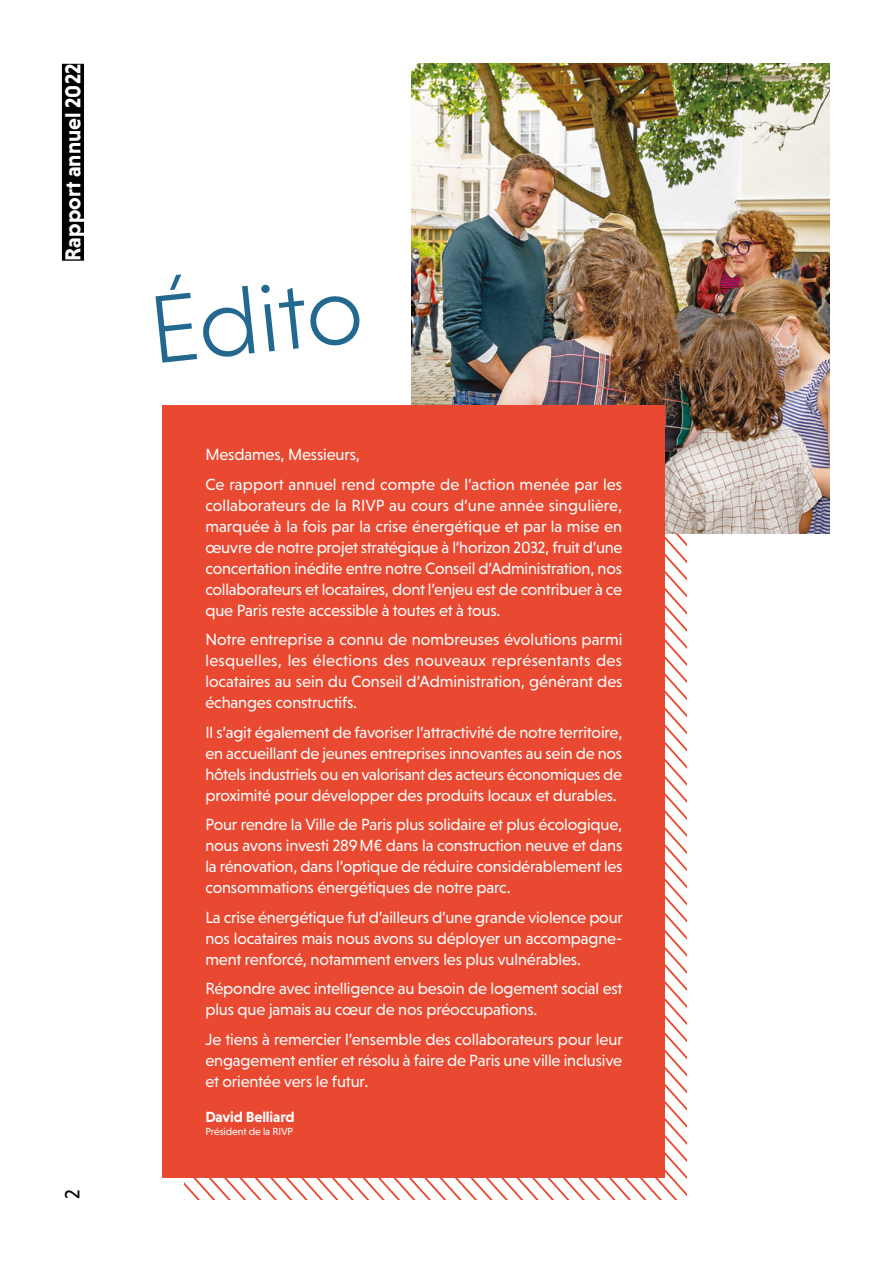
<style>
.page{position:relative;width:893px;height:1263px;background:#fff}
.page>*{position:absolute;margin:0;border:0;box-sizing:border-box;transform-origin:0 0}
.t1{font:300 98.1px "Niveau Grotesk";color:#23688e}
.t2{font:700 22.05px "Niveau Grotesk";color:#fff}
.t3{font:21px "Niveau Grotesk";color:#000}
.t4{font:16.5px/21px "Niveau Grotesk";letter-spacing:-.01em;color:#fff;text-align:justify}
.t5{font:700 15px "Niveau Grotesk";letter-spacing:-.01em;color:#fff}
.t6{font:10.5px "Niveau Grotesk";letter-spacing:-.01em;color:#fff}
</style>
<div class="page">
<svg style="left:184px;top:533px;width:502px;height:666px"></svg>
<img style="left:411px;top:64px;width:418px;height:469px">
<div style="left:163px;top:405px;width:502px;height:773px;background:#e94931"></div>
<div style="left:62px;top:64px;width:22px;height:197px;background:#000"></div>
<h2 class="t2" style="left:60px;top:261px;width:198px;rotate:-90deg">Rapport annuel 2022</h2>
<p class="t3" style="left:61px;top:1199px;width:11px;rotate:-90deg">2</p>
<h1 class="t1" style="left:144px;top:276px;width:215px;rotate:-6deg">Édito</h1>
<p class="t4" style="left:205px;top:440px;width:418px;line-height:29.5px">Mesdames, Messieurs,<br>Ce rapport annuel rend compte de l’action menée par les</p>
<p class="t4" style="left:205px;top:495px;width:419px">collaborateurs de la RIVP au cours d’une année singulière, marquée à la fois par la crise énergétique et par la mise en œuvre de notre projet stratégique à l’horizon 2032, fruit d’une concertation inédite entre notre Conseil d’Administration, nos collaborateurs et locataires, dont l’enjeu est de contribuer à ce que Paris reste accessible à toutes et à tous.</p>
<p class="t4" style="left:205px;top:629px;width:419px">Notre entreprise a connu de nombreuses évolutions parmi lesquelles, les élections des nouveaux représentants des locataires au sein du Conseil d’Administration, générant des échanges constructifs.</p>
<p class="t4" style="left:205px;top:722px;width:419px">Il s’agit également de favoriser l’attractivité de notre territoire, en accueillant de jeunes entreprises innovantes au sein de nos hôtels industriels ou en valorisant des acteurs économiques de proximité pour développer des produits locaux et durables.</p>
<p class="t4" style="left:205px;top:814px;width:419px">Pour rendre la Ville de Paris plus solidaire et plus écologique, nous avons investi 289M€ dans la construction neuve et dans la rénovation, dans l’optique de réduire considérablement les consommations énergétiques de notre parc.</p>
<p class="t4" style="left:205px;top:907px;width:419px">La crise énergétique fut d’ailleurs d’une grande violence pour nos locataires mais nous avons su déployer un accompagne&shy;ment renforcé, notamment envers les plus vulnérables.</p>
<p class="t4" style="left:205px;top:978px;width:419px">Répondre avec intelligence au besoin de logement social est plus que jamais au cœur de nos préoccupations.</p>
<p class="t4" style="left:205px;top:1029px;width:419px">Je tiens à remercier l’ensemble des collaborateurs pour leur engagement entier et résolu à faire de Paris une ville inclusive et orientée vers le futur.</p>
<p class="t5" style="left:205px;top:1108px;width:91px">David Belliard</p>
<p class="t6" style="left:205px;top:1126px;width:89px">Président de la RIVP</p>
</div>
